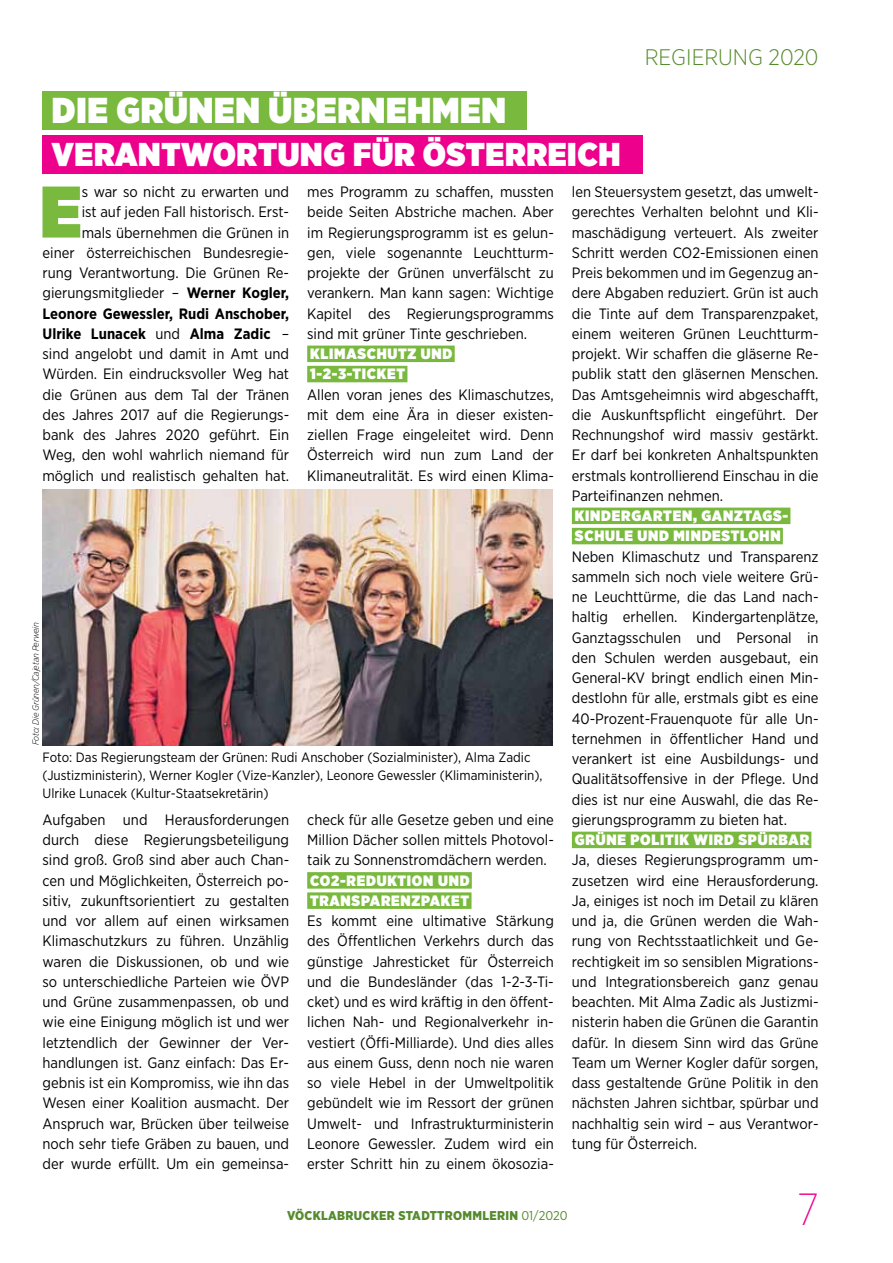
<style>
.page{position:relative;width:893px;height:1263px;background:#fff}
.page>*{position:absolute;margin:0;border:0;box-sizing:border-box;transform-origin:0 0}
.t1{font:900 72.9px "Gotham Narrow";color:#79b93e}
.t2{font:200 45px "Gotham Narrow";color:#ec008c}
.t3{font:900 36px "Gotham Narrow";letter-spacing:.02em;color:#fff}
.t4{font:900 33px "Gotham Narrow";letter-spacing:.02em;color:#fff}
.t5{font:300 22.5px "Gotham Narrow";color:#568b2d}
.t6{font:15px/20.2px "Gotham Narrow";color:#000;text-align:justify}
.t7{font:900 15px "Gotham Narrow";letter-spacing:.05em;color:#fff}
.t8{font:13.5px/18px "Gotham Narrow";color:#000}
.t9{font:900 12.75px "Gotham Narrow";letter-spacing:.025em;color:#568b2d}
.t10{font:italic 300 9px "Gotham Narrow";letter-spacing:-.02em;color:#000}
.s1{font-weight:700}
.s2{font-weight:400}
</style>
<div class="page">
<div style="left:307px;top:346px;width:148px;height:16px;background:#79b93e"></div>
<div style="left:307px;top:366px;width:100px;height:16px;background:#79b93e"></div>
<div style="left:307px;top:872px;width:165px;height:17px;background:#79b93e"></div>
<div style="left:307px;top:892px;width:164px;height:17px;background:#79b93e"></div>
<div style="left:572px;top:508px;width:218px;height:16px;background:#79b93e"></div>
<div style="left:572px;top:528px;width:211px;height:16px;background:#79b93e"></div>
<div style="left:572px;top:832px;width:239px;height:16px;background:#79b93e"></div>
<div style="left:43px;top:91px;width:484px;height:39px;background:#79b93e"></div>
<div style="left:43px;top:135px;width:600px;height:38px;background:#ec008c"></div>
<img style="left:43px;top:490px;width:510px;height:256px">
<h3 class="t3" style="left:52px;top:86px;width:456px">DIE GRÜNEN ÜBERNEHMEN</h3>
<h3 class="t4" style="left:52px;top:132px;width:570px">VERANTWORTUNG FÜR ÖSTERREICH</h3>
<h3 class="t5" style="left:645px;top:43px;width:175px">REGI ERU NG 2020</h3>
<p class="t6" style="left:43px;top:181px;width:248px;text-align:right">s war so nicht zu erwarten und<br>ist auf jeden Fall historisch. Erst-<br>mals übernehmen die Grünen in<br>einer österreichischen Bundesregie&shy;rung Verantwortung. Die Grünen Re&shy;gierungsmitglieder – <span class="s1">Werner Kogler, Leonore Gewessler, Rudi Anschober, Ulrike Lunacek</span> und <span class="s1">Alma Zadic</span> – sind angelobt und damit in Amt und Würden. Ein eindrucksvoller Weg hat die Grünen aus dem Tal der Tränen des Jahres 2017 auf die Regierungs&shy;bank des Jahres 2020 geführt. Ein Weg, den wohl wahrlich niemand für möglich und realistisch gehalten hat.</p>
<h1 class="t1" style="left:40px;top:162px;width:43px">E</h1>
<p class="t6" style="left:307px;top:181px;width:248px">mes Programm zu schaffen, mussten beide Seiten Abstriche machen. Aber im Regierungsprogramm ist es gelun&shy;gen, viele sogenannte Leuchtturm&shy;projekte der Grünen unverfälscht zu verankern. Man kann sagen: Wichtige Kapitel des Regierungsprogramms sind mit grüner Tinte geschrieben.</p>
<p class="t7" style="left:310px;top:344px;width:30px">KLIMASCHUTZ</p>
<p class="t7" style="left:421px;top:344px;width:12px">UND</p>
<p class="t7" style="left:310px;top:364px;width:62px">1-2-3-TICKET</p>
<p class="t6" style="left:307px;top:384px;width:248px">Allen voran jenes des Klimaschutzes, mit dem eine Ära in dieser existen&shy;ziellen Frage eingeleitet wird. Denn Österreich wird nun zum Land der Klimaneutralität. Es wird einen Klima-</p>
<p class="t10" style="left:30px;top:745px;width:125px;rotate:-90deg">Foto: Die Grünen/Cajetan Perwein</p>
<p class="t8" style="left:43px;top:748px;width:501px">Foto: Das Regierungsteam der Grünen: Rudi Anschober (Sozialminister), Alma Zadic (Justizministerin), Werner Kogler (Vize-Kanzler), Leonore Gewessler (Klimaministerin),<br>Ulrike Lunacek (Kultur-Staatsekretärin)</p>
<p class="t6" style="left:43px;top:809px;width:248px">Aufgaben und Herausforderungen durch diese Regierungsbeteiligung sind groß. Groß sind aber auch Chan&shy;cen und Möglichkeiten, Österreich po&shy;sitiv, zukunftsorientiert zu gestalten und vor allem auf einen wirksamen Klimaschutzkurs zu führen. Unzählig waren die Diskussionen, ob und wie so unterschiedliche Parteien wie ÖVP und Grüne zusammenpassen, ob und wie eine Einigung möglich ist und wer letztendlich der Gewinner der Ver&shy;handlungen ist. Ganz einfach: Das Er&shy;gebnis ist ein Kompromiss, wie ihn das Wesen einer Koalition ausmacht. Der Anspruch war, Brücken über teilweise noch sehr tiefe Gräben zu bauen, und der wurde erfüllt. Um ein gemeinsa-</p>
<p class="t6" style="left:307px;top:809px;width:248px">check für alle Gesetze geben und eine Million Dächer sollen mittels Photovol&shy;taik zu Sonnenstromdächern werden.</p>
<p class="t7" style="left:310px;top:870px;width:57px">CO2-REDUKTION</p>
<p class="t7" style="left:438px;top:870px;width:12px">UND</p>
<p class="t7" style="left:310px;top:890px;width:21px">TRANS</p>
<p class="t7" style="left:361px;top:890px;width:20px">PARENZ</p>
<p class="t7" style="left:421px;top:890px;width:20px">PAKET</p>
<p class="t6" style="left:307px;top:910px;width:248px">Es kommt eine ultimative Stärkung des Öffentlichen Verkehrs durch das günstige Jahresticket für Österreich und die Bundesländer (das 1-2-3-Ti&shy;cket) und es wird kräftig in den öffent&shy;lichen Nah- und Regionalverkehr in&shy;vestiert (Öffi-Milliarde). Und dies alles aus einem Guss, denn noch nie waren so viele Hebel in der Umweltpolitik gebündelt wie im Ressort der grünen Umwelt- und Infrastrukturministerin Leonore Gewessler. Zudem wird ein erster Schritt hin zu einem ökosozia-</p>
<p class="t6" style="left:572px;top:181px;width:248px">len Steuersystem gesetzt, das umwelt&shy;gerechtes Verhalten belohnt und Kli&shy;maschädigung verteuert. Als zweiter Schritt werden CO2-Emissionen einen Preis bekommen und im Gegenzug an&shy;dere Abgaben reduziert. Grün ist auch die Tinte auf dem Transparenzpaket, einem weiteren Grünen Leuchtturm&shy;projekt. Wir schaffen die gläserne Re&shy;publik statt den gläsernen Menschen.<br>Das Amtsgeheimnis wird abgeschafft, die Auskunftspflicht eingeführt. Der Rechnungshof wird massiv gestärkt.<br>Er darf bei konkreten Anhaltspunkten erstmals kontrollierend Einschau in die Parteifinanzen nehmen.</p>
<p class="t7" style="left:575px;top:506px;width:21px">KINDERGARTEN</p>
<p class="t7" style="left:693px;top:506px;width:30px">, GANZTAGS</p>
<p class="t7" style="left:782px;top:506px;width:7px">-</p>
<p class="t7" style="left:575px;top:526px;width:11px">SCHU</p>
<p class="t7" style="left:616px;top:526px;width:33px">LE UND</p>
<p class="t7" style="left:673px;top:526px;width:23px">MINDESTLOHN</p>
<p class="t6" style="left:572px;top:546px;width:248px">Neben Klimaschutz und Transparenz sammeln sich noch viele weitere Grü&shy;ne Leuchttürme, die das Land nach&shy;haltig erhellen. Kindergartenplätze, Ganztagsschulen und Personal in den Schulen werden ausgebaut, ein General-KV bringt endlich einen Min&shy;destlohn für alle, erstmals gibt es eine 40-Prozent-Frauenquote für alle Un&shy;ternehmen in öffentlicher Hand und verankert ist eine Ausbildungs- und Qualitätsoffensive in der Pflege. Und dies ist nur eine Auswahl, die das Re&shy;gierungsprogramm zu bieten hat.</p>
<p class="t7" style="left:575px;top:830px;width:65px">GRÜNE POLITIK</p>
<p class="t7" style="left:694px;top:830px;width:12px">WIRD</p>
<p class="t7" style="left:738px;top:830px;width:41px">SPÜRBAR</p>
<p class="t6" style="left:572px;top:850px;width:248px">Ja, dieses Regierungsprogramm um&shy;zusetzen wird eine Herausforderung.<br>Ja, einiges ist noch im Detail zu klären und ja, die Grünen werden die Wah&shy;rung von Rechtsstaatlichkeit und Ge&shy;rechtigkeit im so sensiblen Migrations&shy;und Integrationsbereich ganz genau beachten. Mit Alma Zadic als Justizmi&shy;nisterin haben die Grünen die Garantin dafür. In diesem Sinn wird das Grüne Team um Werner Kogler dafür sorgen, dass gestaltende Grüne Politik in den nächsten Jahren sichtbar, spürbar und nachhaltig sein wird – aus Verantwor&shy;tung für Österreich.</p>
<p class="t9" style="left:287px;top:1207px;width:282px">VÖCKLABRUCKER STADTTROMMLERIN <span class="s2">01/2020</span></p>
<h2 class="t2" style="left:797px;top:1181px;width:23px">7</h2>
</div>
